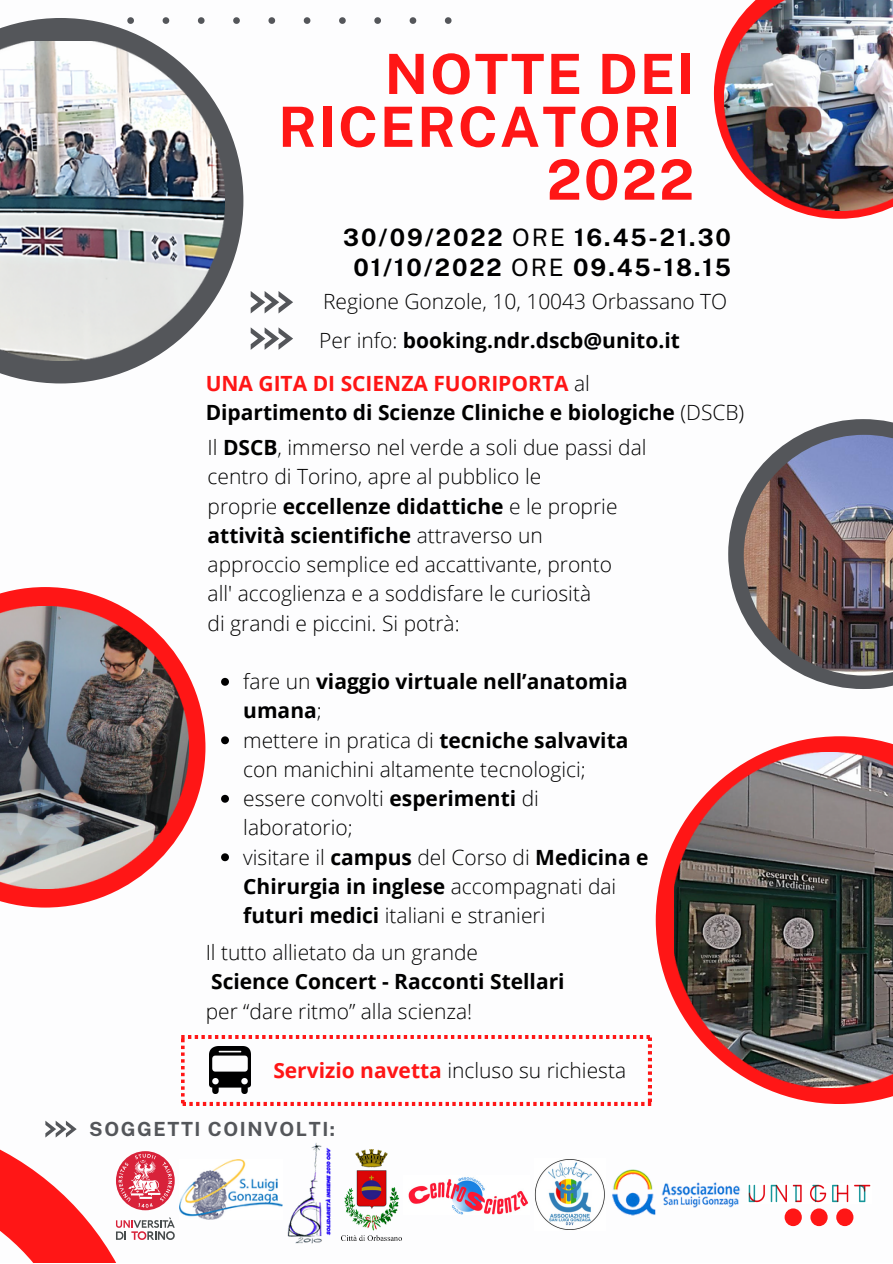
<style>
.page{position:relative;width:893px;height:1264px;background:#fff}
.page>*{position:absolute;margin:0;border:0;box-sizing:border-box;transform-origin:0 0}
.t1{font:700 55.5px/52.8px "Public Sans";letter-spacing:.035em;color:#ff1616;text-align:right}
.t2{font:700 24px/29.2px "Public Sans";letter-spacing:.08em;color:#000;text-align:center}
.t3{font:300 21px/29.2px "Open Sans";color:#000}
.t4{font:700 21px/29.2px "Open Sans";color:#000}
.t5{font:700 19.5px "Public Sans";letter-spacing:.08em;color:#54565a}
.s1{font-weight:400}
.s2{font-weight:700}
.s3{color:#ff1616}
.s4{font-weight:300}
.s5{font-weight:700;color:#ff1616}
</style>
<div class="page">
<svg style="left:0;top:18px;width:243px;height:365px"></svg>
<svg style="left:728px;top:419px;width:164px;height:270px"></svg>
<img style="left:743px;top:435px;width:149px;height:240px">
<svg style="left:251px;top:291px;width:42px;height:22px"></svg>
<svg style="left:127px;top:17px;width:324px;height:7px"></svg>
<svg style="left:251px;top:327px;width:42px;height:23px"></svg>
<svg style="left:0;top:587px;width:205px;height:320px"></svg>
<img style="left:0;top:606px;width:188px;height:282px">
<svg style="left:655px;top:736px;width:237px;height:367px"></svg>
<img style="left:674px;top:752px;width:218px;height:335px">
<img style="left:0;top:41px;width:224px;height:319px">
<svg style="left:713px;top:44px;width:170px;height:175px"></svg>
<img style="left:724px;top:0;width:168px;height:211px">
<svg style="left:181px;top:1035px;width:470px;height:70px"></svg>
<svg style="left:784px;top:1208px;width:69px;height:18px"></svg>
<svg style="left:0;top:1120px;width:175px;height:142px"></svg>
<img style="left:180px;top:1159px;width:103px;height:60px">
<img style="left:287px;top:1143px;width:44px;height:101px">
<img style="left:408px;top:1177px;width:120px;height:36px">
<img style="left:612px;top:1169px;width:129px;height:47px">
<img style="left:342px;top:1149px;width:60px;height:91px">
<img style="left:534px;top:1159px;width:71px;height:71px">
<img style="left:748px;top:1184px;width:123px;height:19px">
<svg style="left:221px;top:678px;width:8px;height:7px"></svg>
<svg style="left:221px;top:736px;width:8px;height:8px"></svg>
<svg style="left:221px;top:794px;width:8px;height:8px"></svg>
<svg style="left:221px;top:853px;width:8px;height:8px"></svg>
<h1 class="t1" style="left:278px;top:47px;width:417px">NOTTE DEI<br>RICERCATORI<br>2022</h1>
<p class="t2" style="left:343px;top:223px;width:389px">30/09/2022 <span class="s1">ORE</span> 16.45-21.30<br>01/10/2022 <span class="s1">ORE</span> 09.45-18.15</p>
<p class="t3" style="left:319px;top:282px;width:409px;line-height:38.5px">Regione Gonzole, 10, 10043 Orbassano TO<br>Per info: <span class="s2">booking.ndr.dscb@unito.it</span></p>
<p class="t4" style="left:206px;top:368px;width:540px"><span class="s3">UNA GITA DI SCIENZA FUORIPORTA</span> <span class="s4">al<br></span>Dipartimento di Scienze Cliniche e biologiche <span class="s4">(DSCB)</span></p>
<p class="t3" style="left:207px;top:432px;width:440px">Il <span class="s2">DSCB</span>, immerso nel verde a soli due passi dal centro di Torino, apre al pubblico le<br>proprie <span class="s2">eccellenze didattiche</span> e le proprie <span class="s2">attività scientifiche</span> attraverso un<br>approccio semplice ed accattivante, pronto<br>all' accoglienza e a soddisfare le curiosità<br>di grandi e piccini. Si potrà:</p>
<p class="t3" style="left:243px;top:666px;width:407px">fare un <span class="s2">viaggio virtuale nell’anatomia umana</span>;<br>mettere in pratica di <span class="s2">tecniche salvavita </span>con manichini altamente tecnologici; essere convolti <span class="s2">esperimenti</span> di laboratorio;<br>visitare il <span class="s2">campus</span> del Corso di <span class="s2">Medicina e<br>Chirurgia in inglese</span> accompagnati dai <span class="s2">futuri medici</span> italiani e stranieri</p>
<p class="t3" style="left:206px;top:937px;width:274px">Il tutto allietato da un grande</p>
<p class="t4" style="left:211px;top:966px;width:355px">Science Concert - Racconti Stellari</p>
<p class="t3" style="left:206px;top:995px;width:268px">per “dare ritmo” alla scienza!</p>
<p class="t3" style="left:273px;top:1055px;width:354px"><span class="s5">Servizio navetta</span> incluso su richiesta</p>
<p class="t5" style="left:89px;top:1117px;width:247px">SOGGETTI COINVOLTI:</p>
</div>
